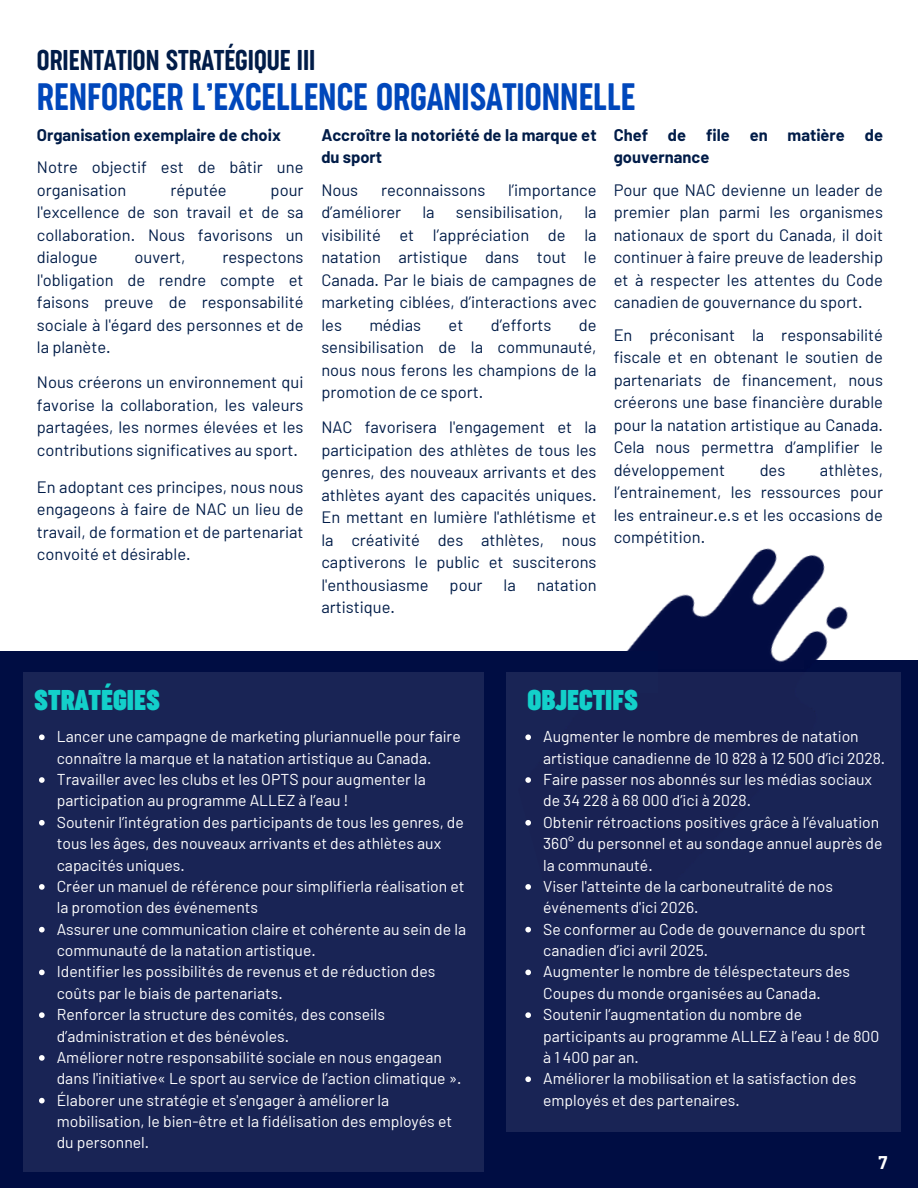
<style>
.page{position:relative;width:918px;height:1188px;background:#fff}
.page>*{position:absolute;margin:0;border:0;box-sizing:border-box;transform-origin:0 0}
.t1{font:300 36px "Cocogoose Compressed";color:#0047bb}
.t2{font:300 27px "Cocogoose Compressed";color:#011c48}
.t3{font:700 27px "Cocogoose Compressed";color:#13d0ca}
.t4{font:700 18px "Barlow";color:#fff}
.t5{font:16.5px/22.5px "Barlow";color:#011c48;text-align:justify}
.t6{font:700 16.5px/22.5px "Barlow";color:#011c48}
.t7{font:15.75px/21.3px "Barlow";color:#fff}
</style>
<div class="page">
<div style="left:0;top:669px;width:918px;height:519px;background:#000d43"></div>
<div style="left:804px;top:660px;width:114px;height:47px;background:#000d43"></div>
<img style="left:470px;top:548px;width:378px;height:368px">
<div style="left:0;top:652px;width:658px;height:41px;background:#000d43"></div>
<div style="left:23px;top:672px;width:460px;height:499px;background:#192455"></div>
<svg style="left:39px;top:734px;width:6px;height:6px"></svg>
<svg style="left:39px;top:777px;width:6px;height:6px"></svg>
<svg style="left:39px;top:820px;width:6px;height:6px"></svg>
<svg style="left:39px;top:884px;width:6px;height:6px"></svg>
<svg style="left:39px;top:927px;width:6px;height:5px"></svg>
<svg style="left:39px;top:970px;width:6px;height:5px"></svg>
<svg style="left:39px;top:1012px;width:6px;height:6px"></svg>
<svg style="left:39px;top:1055px;width:6px;height:6px"></svg>
<svg style="left:39px;top:1098px;width:6px;height:5px"></svg>
<div style="left:506px;top:672px;width:395px;height:460px;background:#192455"></div>
<svg style="left:525px;top:734px;width:6px;height:6px"></svg>
<svg style="left:525px;top:777px;width:6px;height:6px"></svg>
<svg style="left:525px;top:820px;width:6px;height:6px"></svg>
<svg style="left:525px;top:884px;width:6px;height:6px"></svg>
<svg style="left:525px;top:927px;width:6px;height:5px"></svg>
<svg style="left:525px;top:970px;width:6px;height:5px"></svg>
<svg style="left:525px;top:1012px;width:6px;height:6px"></svg>
<svg style="left:525px;top:1076px;width:6px;height:6px"></svg>
<p class="t2" style="left:37px;top:48px;width:280px">ORIENTATION STRATÉGIQUE III</p>
<p class="t1" style="left:37px;top:81px;width:600px">RENFORCER L’EXCELLENCE ORGANISATIONNELLE</p>
<p class="t6" style="left:321px;top:123px;width:277px">Accroître la notoriété de la marque et du sport</p>
<p class="t5" style="left:321px;top:178px;width:38px">Nous</p>
<p class="t5" style="left:381px;top:178px;width:106px">reconnaissons</p>
<p class="t5" style="left:508px;top:178px;width:90px">l’importance</p>
<p class="t5" style="left:321px;top:200px;width:81px">d’améliorer</p>
<p class="t5" style="left:422px;top:200px;width:14px">la</p>
<p class="t5" style="left:456px;top:200px;width:109px">sensibilisation,</p>
<p class="t6" style="left:37px;top:123px;width:246px">Organisation exemplaire de choix</p>
<p class="t5" style="left:37px;top:155px;width:268px">Notre objectif est de bâtir une organisation</p>
<p class="t6" style="left:614px;top:123px;width:271px">Chef de file en matière de gouvernance</p>
<p class="t5" style="left:614px;top:178px;width:271px">Pour que NAC devienne un leader de premier plan parmi les organismes nationaux de sport du Canada, il doit continuer à faire preuve de leadership et à respecter les attentes du Code canadien de gouvernance du sport.</p>
<p class="t5" style="left:614px;top:323px;width:271px">En préconisant la responsabilité fiscale et en obtenant le soutien de partenariats de financement, nous créerons une base financière durable pour la natation artistique au Canada.<br>Cela nous permettra d’amplifier le développement</p>
<p class="t5" style="left:170px;top:178px;width:58px">réputée</p>
<p class="t5" style="left:37px;top:178px;width:268px;text-indent:234px">pour l'excellence de son travail et de sa collaboration. Nous favorisons un dialogue</p>
<p class="t5" style="left:321px;top:200px;width:277px;text-indent:263px">la visibilité et l’appréciation de la natation artistique dans tout le Canada. Par le biais de campagnes de marketing ciblées, d’interactions avec les</p>
<p class="t5" style="left:37px;top:245px;width:268px;text-indent:186px">respectons l'obligation de rendre compte et faisons preuve de responsabilité sociale à l'égard des personnes et de la planète.</p>
<p class="t5" style="left:37px;top:370px;width:268px">Nous créerons un environnement qui favorise la collaboration, les valeurs partagées, les normes élevées et les contributions significatives au sport.</p>
<p class="t5" style="left:37px;top:475px;width:268px">En adoptant ces principes, nous nous engageons à faire de NAC un lieu de travail, de formation et de partenariat convoité et désirable.</p>
<p class="t5" style="left:135px;top:245px;width:52px">ouvert,</p>
<p class="t5" style="left:369px;top:313px;width:53px">médias</p>
<p class="t5" style="left:449px;top:313px;width:16px">et</p>
<p class="t5" style="left:491px;top:313px;width:62px">d’efforts</p>
<p class="t5" style="left:321px;top:313px;width:277px;text-indent:257px">de sensibilisation de la communauté, nous nous ferons les champions de la promotion de ce sport.</p>
<p class="t5" style="left:321px;top:415px;width:277px">NAC favorisera l'engagement et la participation des athlètes de tous les genres, des nouveaux arrivants et des athlètes ayant des capacités uniques.<br>En mettant en lumière l'athlétisme et la créativité des athlètes, nous captiverons le public et susciterons l'enthousiasme</p>
<p class="t5" style="left:614px;top:458px;width:271px;text-indent:206px">athlètes, l’entrainement, les ressources pour les entraineur.e.s et les occasions de compétition.</p>
<p class="t5" style="left:760px;top:458px;width:27px">des</p>
<p class="t5" style="left:450px;top:573px;width:34px">pour</p>
<p class="t5" style="left:504px;top:573px;width:14px">la</p>
<p class="t5" style="left:537px;top:573px;width:61px">natation</p>
<p class="t5" style="left:321px;top:595px;width:75px">artistique.</p>
<p class="t3" style="left:34px;top:688px;width:127px">STRATÉGIES</p>
<p class="t3" style="left:527px;top:688px;width:112px">OBJECTIFS</p>
<p class="t7" style="left:543px;top:725px;width:344px">Augmenter le nombre de membres de natation artistique canadienne de 10 828 à 12 500 d’ici 2028.</p>
<p class="t7" style="left:543px;top:768px;width:331px">Faire passer nos abonnés sur les médias sociaux de 34 228 à 68 000 d’ici à 2028.</p>
<p class="t7" style="left:543px;top:811px;width:341px">Obtenir rétroactions positives grâce à l’évaluation<br>360° du personnel et au sondage annuel auprès de la communauté.</p>
<p class="t7" style="left:543px;top:875px;width:291px">Viser l'atteinte de la carboneutralité de nos événements d'ici 2026.</p>
<p class="t7" style="left:543px;top:918px;width:324px">Se conformer au Code de gouvernance du sport canadien d’ici avril 2025.</p>
<p class="t7" style="left:543px;top:961px;width:309px">Augmenter le nombre de téléspectateurs des<br>Coupes du monde organisées au Canada.</p>
<p class="t7" style="left:543px;top:1003px;width:338px">Soutenir l’augmentation du nombre de participants au programme ALLEZ à l’eau ! de 800 à 1 400 par an.</p>
<p class="t7" style="left:543px;top:1067px;width:315px">Améliorer la mobilisation et la satisfaction des employés et des partenaires.</p>
<p class="t7" style="left:57px;top:725px;width:406px">Lancer une campagne de marketing pluriannuelle pour faire connaître la marque et la natation artistique au Canada.</p>
<p class="t7" style="left:57px;top:768px;width:371px">Travailler avec les clubs et les OPTS pour augmenter la participation au programme ALLEZ à l’eau !</p>
<p class="t7" style="left:57px;top:811px;width:409px">Soutenir l’intégration des participants de tous les genres, de tous les âges, des nouveaux arrivants et des athlètes aux capacités uniques.</p>
<p class="t7" style="left:57px;top:875px;width:409px">Créer un manuel de référence pour simplifierla réalisation et la promotion des événements</p>
<p class="t7" style="left:57px;top:918px;width:411px">Assurer une communication claire et cohérente au sein de la communauté de la natation artistique.</p>
<p class="t7" style="left:57px;top:961px;width:380px">Identifier les possibilités de revenus et de réduction des coûts par le biais de partenariats.</p>
<p class="t7" style="left:57px;top:1003px;width:330px">Renforcer la structure des comités, des conseils d’administration et des bénévoles.</p>
<p class="t7" style="left:57px;top:1046px;width:406px">Améliorer notre responsabilité sociale en nous engagean dans l'initiative« Le sport au service de l’action climatique ».</p>
<p class="t7" style="left:57px;top:1089px;width:397px">Élaborer une stratégie et s'engager à améliorer la mobilisation, le bien-être et la fidélisation des employés et du personnel.</p>
<p class="t4" style="left:879px;top:1151px;width:10px">7</p>
</div>
